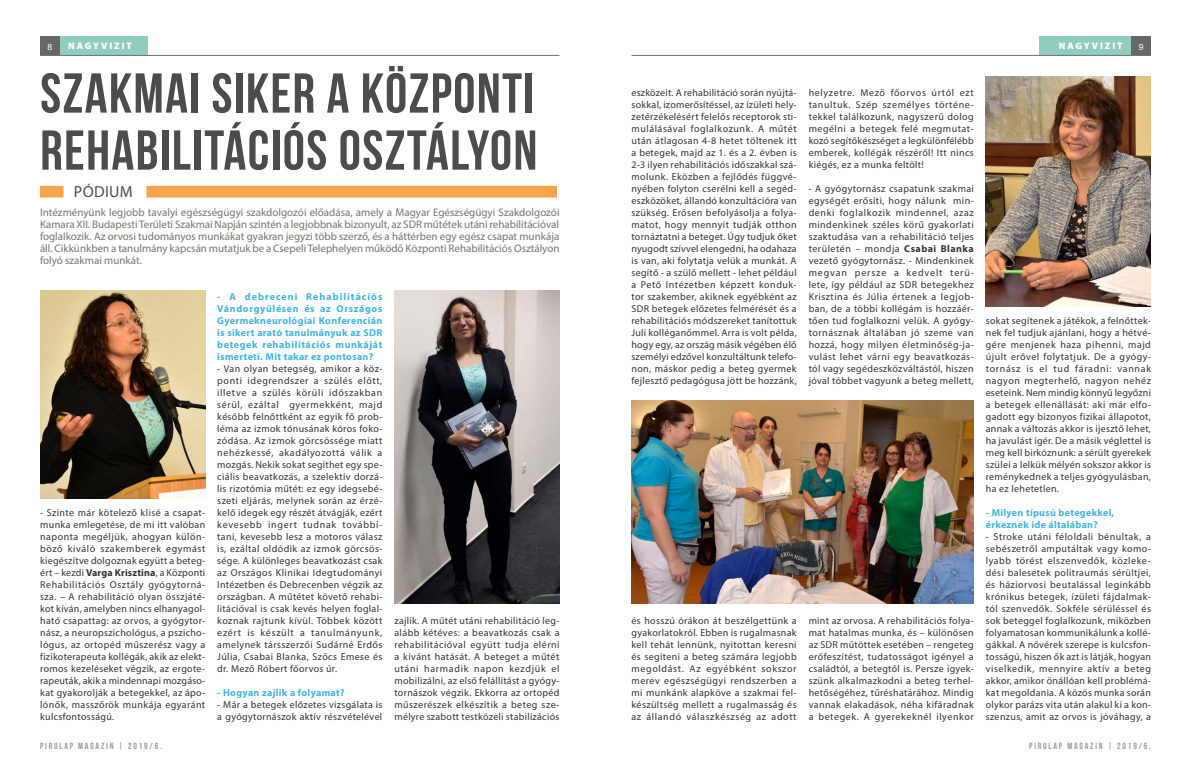
<style>
.page{position:relative;width:1191px;height:780px;background:#fff}
.page>*{position:absolute;margin:0;border:0;box-sizing:border-box;transform-origin:0 0}
.t1{font:56px/57px "Bebas Neue";letter-spacing:.025em;color:#4b4d4d}
.t2{font:16px "Myriad Pro";letter-spacing:.02em;color:#4b4d4d}
.t3{font:11px/12px "Myriad Pro";color:#73776c;text-align:justify}
.t4{font:10px/12px "Myriad Pro";letter-spacing:.03em;color:#343432;text-align:justify}
.t5{font:700 10px/12px "Myriad Pro";letter-spacing:.03em;color:#42b4df;text-align:justify}
.t6{font:900 9.5px "Myriad Pro";letter-spacing:.2em;color:#fff}
.t7{font:9px "Bebas Neue";letter-spacing:.2em;color:#999b9c}
.t8{font:8.6px "Arial";color:#fff}
.s1{font-weight:700}
</style>
<div class="page">
<div style="left:40px;top:36px;width:20px;height:20px;background:#666767"></div>
<div style="left:1131px;top:36px;width:20px;height:20px;background:#666767"></div>
<div style="left:60px;top:36px;width:87px;height:20px;background:#91cdbf"></div>
<div style="left:1039px;top:36px;width:92px;height:20px;background:#91cdbf"></div>
<hr style="left:40px;top:55px;width:519px;height:1px;background:#73776c">
<hr style="left:631px;top:55px;width:520px;height:1px;background:#73776c">
<div style="left:40px;top:186px;width:24px;height:11px;background:#f9a34c"></div>
<div style="left:146px;top:186px;width:411px;height:11px;background:#f9a34c"></div>
<img style="left:40px;top:290px;width:165px;height:208px">
<img style="left:394px;top:290px;width:165px;height:313px">
<img style="left:985px;top:77px;width:166px;height:229px">
<img style="left:631px;top:401px;width:342px;height:202px">
<p class="t8" style="left:47px;top:41px;width:6px">8</p>
<p class="t6" style="left:68px;top:41px;width:65px">NAGYVIZIT</p>
<p class="t6" style="left:1059px;top:41px;width:65px">NAGYVIZIT</p>
<p class="t8" style="left:1138px;top:41px;width:6px">9</p>
<h1 class="t1" style="left:40px;top:64px;width:499px">SZAKMAI SIKER A KÖZPONTI<br>REHABILITÁCIÓS OSZTÁLYON</h1>
<h2 class="t2" style="left:74px;top:182px;width:60px">PÓDIUM</h2>
<p class="t3" style="left:40px;top:206px;width:521px">Intézményünk legjobb tavalyi egészségügyi szakdolgozói előadása, amely a Magyar Egészségügyi Szakdolgozói Kamara XII. Budapesti Területi Szakmai Napján szintén a legjobbnak bizonyult, az SDR műtétek utáni rehabilitációval foglalkozik. Az orvosi tudományos munkákat gyakran jegyzi több szerző, és a háttérben egy egész csapat munkája áll. Cikkünkben a tanulmány kapcsán mutatjuk be a Csepeli Telephelyen működő Központi Rehabilitációs Osztályon folyó szakmai munkát.</p>
<p class="t4" style="left:40px;top:506px;width:167px">- Szinte már kötelező klisé a csapat&shy;munka emlegetése, de mi itt valóban naponta megéljük, ahogyan külön&shy;böző kiváló szakemberek egymást kiegészítve dolgoznak együtt a beteg&shy;ért – kezdi <span class="s1">Varga Krisztina</span>, a Központi Rehabilitációs Osztály gyógytorná&shy;sza. – A rehabilitáció olyan összjáté&shy;kot kíván, amelyben nincs elhanyagol&shy;ható csapattag: az orvos, a gyógytor&shy;nász, a neuropszichológus, a pszicho&shy;lógus, az ortopéd műszerész vagy a fizikoterapeuta kollégák, akik az elekt&shy;romos kezeléseket végzik, az ergote&shy;rapeuták, akik a mindennapi mozgáso&shy;kat gyakorolják a betegekkel, az ápo&shy;lónők, masszőrök munkája egyaránt kulcsfontosságú.</p>
<p class="t5" style="left:217px;top:290px;width:167px">- A debreceni Rehabilitációs Vándorgyűlésen és az Országos Gyermekneurológiai Konferencián is sikert arató tanulmányuk az SDR betegek rehabilitációs munkáját ismerteti. Mit takar ez pontosan?</p>
<p class="t4" style="left:217px;top:362px;width:167px">- Van olyan betegség, amikor a köz&shy;ponti idegrendszer a szülés előtt, illetve a szülés körüli időszakban sérül, ezáltal gyermekként, majd később felnőttként az egyik fő prob&shy;léma az izmok tónusának kóros foko&shy;zódása. Az izmok görcsössége miatt nehézkessé, akadályozottá válik a mozgás. Nekik sokat segíthet egy spe&shy;ciális beavatkozás, a szelektív dorzá&shy;lis rizotómia műtét: ez egy idegsebé&shy;szeti eljárás, melynek során az érzé&shy;kelő idegek egy részét átvágják, ezért kevesebb ingert tudnak továbbí&shy;tani, kevesebb lesz a motoros válasz is, ezáltal oldódik az izmok görcsös&shy;sége. A különleges beavatkozást csak az Országos Klinikai Idegtudományi Intézetben és Debrecenben végzik az országban. A műtétet követő rehabi&shy;litációval is csak kevés helyen foglal&shy;koznak rajtunk kívül. Többek között ezért is készült a tanulmányunk, amelynek társszerzői Sudárné Erdős Júlia, Csabai Blanka, Szőcs Emese és dr. Mező Róbert főorvos úr.</p>
<p class="t5" style="left:217px;top:686px;width:129px">- Hogyan zajlik a folyamat?</p>
<p class="t4" style="left:217px;top:698px;width:167px">- Már a betegek előzetes vizsgálata is a gyógytornászok aktív részvételével</p>
<p class="t4" style="left:394px;top:614px;width:167px">zajlik. A műtét utáni rehabilitáció leg&shy;alább kétéves: a beavatkozás csak a rehabilitációval együtt tudja elérni a kívánt hatását. A beteget a műtét utáni harmadik napon kezdjük el mobilizálni, az első felállítást a gyógy&shy;tornászok végzik. Ekkorra az ortopéd műszerészek elkészítik a beteg sze&shy;mélyre szabott testközeli stabilizációs</p>
<p class="t4" style="left:631px;top:86px;width:167px">eszközeit. A rehabilitáció során nyújtá&shy;sokkal, izomerősítéssel, az ízületi hely&shy;zetérzékelésért felelős receptorok sti&shy;mulálásával foglalkozunk. A műtét után átlagosan 4-8 hetet töltenek itt a betegek, majd az 1. és a 2. évben is 2-3 ilyen rehabilitációs időszakkal szá&shy;molunk. Eközben a fejlődés függvé&shy;nyében folyton cserélni kell a segéd&shy;eszközöket, állandó konzultációra van szükség. Erősen befolyásolja a folya&shy;matot, hogy mennyit tudják otthon tornáztatni a beteget. Úgy tudjuk őket nyugodt szívvel elengedni, ha odahaza is van, aki folytatja velük a munkát. A segítő - a szülő mellett - lehet például a Pető Intézetben képzett konduk&shy;tor szakember, akiknek egyébként az SDR betegek előzetes felmérését és a rehabilitációs módszereket tanítottuk Juli kolléganőmmel. Arra is volt példa, hogy egy, az ország másik végében élő személyi edzővel konzultáltunk telefo&shy;non, máskor pedig a beteg gyermek fejlesztő pedagógusa jött be hozzánk,</p>
<p class="t4" style="left:808px;top:86px;width:167px">helyzetre. Mező főorvos úrtól ezt tanultuk. Szép személyes történe&shy;tekkel találkozunk, nagyszerű dolog megélni a betegek felé megmutat&shy;kozó segítőkészséget a legkülönfélébb emberek, kollégák részéről! Itt nincs kiégés, ez a munka feltölt!</p>
<p class="t4" style="left:808px;top:182px;width:167px">- A gyógytornász csapatunk szakmai egységét erősíti, hogy nálunk min&shy;denki foglalkozik mindennel, azaz mindenkinek széles körű gyakorlati szaktudása van a rehabilitáció teljes területén – mondja <span class="s1">Csabai Blanka </span>vezető gyógytornász. - Mindenkinek megvan persze a kedvelt terü&shy;lete, így például az SDR betegekhez Krisztina és Júlia értenek a legjob&shy;ban, de a többi kollégám is hozzáér&shy;tően tud foglalkozni velük. A gyógy&shy;tornásznak általában jó szeme van hozzá, hogy milyen életminőség-ja&shy;vulást lehet várni egy beavatkozás&shy;tól vagy segédeszközváltástól, hiszen jóval többet vagyunk a beteg mellett,</p>
<p class="t4" style="left:631px;top:614px;width:167px">és hosszú órákon át beszélgettünk a gyakorlatokról. Ebben is rugalmasnak kell tehát lennünk, nyitottan keresni és segíteni a beteg számára legjobb megoldást. Az egyébként sokszor merev egészségügyi rendszerben a mi munkánk alapköve a szakmai fel&shy;készültség mellett a rugalmasság és az állandó válaszkészség az adott</p>
<p class="t4" style="left:808px;top:614px;width:167px">mint az orvosa. A rehabilitációs folya&shy;mat hatalmas munka, és – különösen az SDR műtöttek esetében – rengeteg erőfeszítést, tudatosságot igényel a családtól, a betegtől is. Persze igyek&shy;szünk alkalmazkodni a beteg terhel&shy;hetőségéhez, tűréshatárához. Mindig vannak elakadások, néha kifáradnak a betegek. A gyerekeknél ilyenkor</p>
<p class="t4" style="left:985px;top:314px;width:167px">sokat segítenek a játékok, a felnőttek&shy;nek fel tudjuk ajánlani, hogy a hétvé&shy;gére menjenek haza pihenni, majd újult erővel folytatjuk. De a gyógy&shy;tornász is el tud fáradni: vannak nagyon megterhelő, nagyon nehéz eseteink. Nem mindig könnyű legyőzni a betegek ellenállását: aki már elfo&shy;gadott egy bizonyos fizikai állapotot, annak a változás akkor is ijesztő lehet, ha javulást ígér. De a másik véglettel is meg kell birkóznunk: a sérült gyerekek szülei a lelkük mélyén sokszor akkor is reménykednek a teljes gyógyulásban, ha ez lehetetlen.</p>
<p class="t5" style="left:985px;top:506px;width:130px">- Milyen típusú betegekkel, érkeznek ide általában?</p>
<p class="t4" style="left:985px;top:530px;width:167px">- Stroke utáni féloldali bénultak, a sebészetről amputáltak vagy komo&shy;lyabb törést elszenvedők, közleke&shy;dési balesetek politraumás sérültjei, és háziorvosi beutalással leginkább krónikus betegek, ízületi fájdalmak&shy;tól szenvedők. Sokféle sérüléssel és sok beteggel foglalkozunk, miközben folyamatosan kommunikálunk a kollé&shy;gákkal. A nővérek szerepe is kulcsfon&shy;tosságú, hiszen ők azt is látják, hogyan viselkedik, mennyire aktív a beteg akkor, amikor önállóan kell problémá&shy;kat megoldania. A közös munka során olykor parázs vita után alakul ki a kon&shy;szenzus, amit az orvos is jóváhagy, a</p>
<p class="t7" style="left:40px;top:741px;width:123px">PIRULAP MAGAZIN | 2019/6.</p>
<p class="t7" style="left:1029px;top:741px;width:123px">PIRULAP MAGAZIN | 2019/6.</p>
</div>
